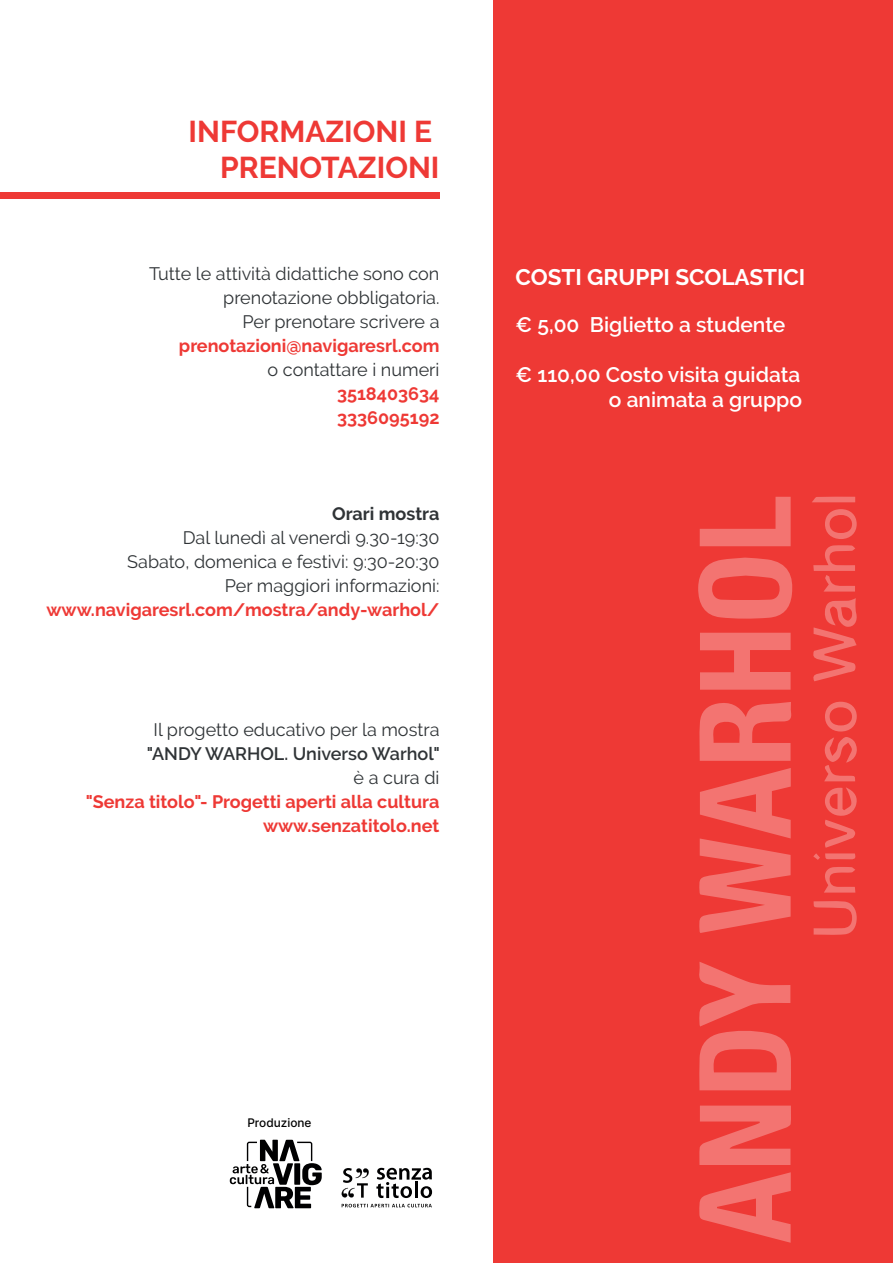
<style>
.page{position:relative;width:893px;height:1263px;background:#fff}
.page>*{position:absolute;margin:0;border:0;box-sizing:border-box;transform-origin:0 0}
.t1{font:700 30px/36px "Raleway";color:#ee3935;text-align:right}
.t2{font:700 22.5px "Raleway";color:#fff}
.t3{font:600 21px/25.2px "Raleway";color:#fff;text-align:right}
.t4{font:18px/24px "Raleway";color:#2f3336;text-align:right}
.t5{font:700 18px/24px "Raleway";color:#ee3935}
.t6{font:600 18px "Raleway";color:#2f3336}
.t7{font:700 18px "Raleway";color:#2f3336}
.t8{font:500 11.85px "Inter";color:#000001}
</style>
<div class="page">
<div style="left:0;top:193px;width:439px;height:6px;background:#ee3935"></div>
<div style="left:494px;top:0;width:399px;height:1263px;background:#ee3935"></div>
<svg style="left:230px;top:1140px;width:92px;height:68px"></svg>
<svg style="left:376px;top:1168px;width:56px;height:30px"></svg>
<svg style="left:342px;top:1168px;width:27px;height:29px"></svg>
<svg style="left:342px;top:1204px;width:90px;height:3px"></svg>
<svg style="left:699px;top:1105px;width:92px;height:60px"></svg>
<svg style="left:699px;top:702px;width:93px;height:59px"></svg>
<svg style="left:700px;top:633px;width:91px;height:57px"></svg>
<svg style="left:698px;top:558px;width:95px;height:61px"></svg>
<svg style="left:699px;top:1172px;width:92px;height:71px"></svg>
<svg style="left:699px;top:768px;width:92px;height:165px"></svg>
<svg style="left:699px;top:962px;width:92px;height:128px"></svg>
<svg style="left:700px;top:497px;width:91px;height:49px"></svg>
<svg style="left:814px;top:901px;width:43px;height:34px"></svg>
<svg style="left:813px;top:598px;width:44px;height:83px"></svg>
<svg style="left:825px;top:509px;width:32px;height:30px"></svg>
<svg style="left:824px;top:867px;width:31px;height:25px"></svg>
<svg style="left:812px;top:497px;width:43px;height:5px"></svg>
<svg style="left:813px;top:545px;width:42px;height:47px"></svg>
<svg style="left:824px;top:701px;width:33px;height:80px"></svg>
<svg style="left:813px;top:787px;width:44px;height:73px"></svg>
<h1 class="t1" style="left:189px;top:113px;width:252px">INFORMAZIONI E<br>PRENOTAZIONI</h1>
<p class="t4" style="left:149px;top:262px;width:292px">Tutte le attività didattiche sono con prenotazione obbligatoria.<br>Per prenotare scrivere a</p>
<p class="t5" style="left:179px;top:334px;width:262px">prenotazioni@navigaresrl.com</p>
<p class="t4" style="left:268px;top:358px;width:173px">o contattare i numeri</p>
<p class="t5" style="left:337px;top:382px;width:104px">3518403634<br>3336095192</p>
<p class="t7" style="left:332px;top:504px;width:109px">Orari mostra</p>
<p class="t4" style="left:127px;top:526px;width:314px">Dal lunedì al venerdì 9.30-19:30<br>Sabato, domenica e festivi: 9:30-20:30<br>Per maggiori informazioni:</p>
<p class="t5" style="left:47px;top:598px;width:394px">www.navigaresrl.com/mostra/andy-warhol/</p>
<p class="t4" style="left:154px;top:718px;width:287px">Il progetto educativo per la mostra</p>
<p class="t6" style="left:147px;top:743px;width:295px">"ANDY WARHOL. Universo Warhol"</p>
<p class="t4" style="left:354px;top:766px;width:87px">è a cura di</p>
<p class="t5" style="left:86px;top:790px;width:355px;text-align:right">"Senza titolo"- Progetti aperti alla cultura www.senzatitolo.net</p>
<p class="t2" style="left:516px;top:264px;width:291px">COSTI GRUPPI SCOLASTICI</p>
<p class="t3" style="left:516px;top:312px;width:271px">€ 5,00 Biglietto a studente</p>
<p class="t3" style="left:516px;top:362px;width:288px">€ 110,00 Costo visita guidata o animata a gruppo</p>
<p class="t8" style="left:247px;top:1114px;width:66px">Produzione</p>
</div>
